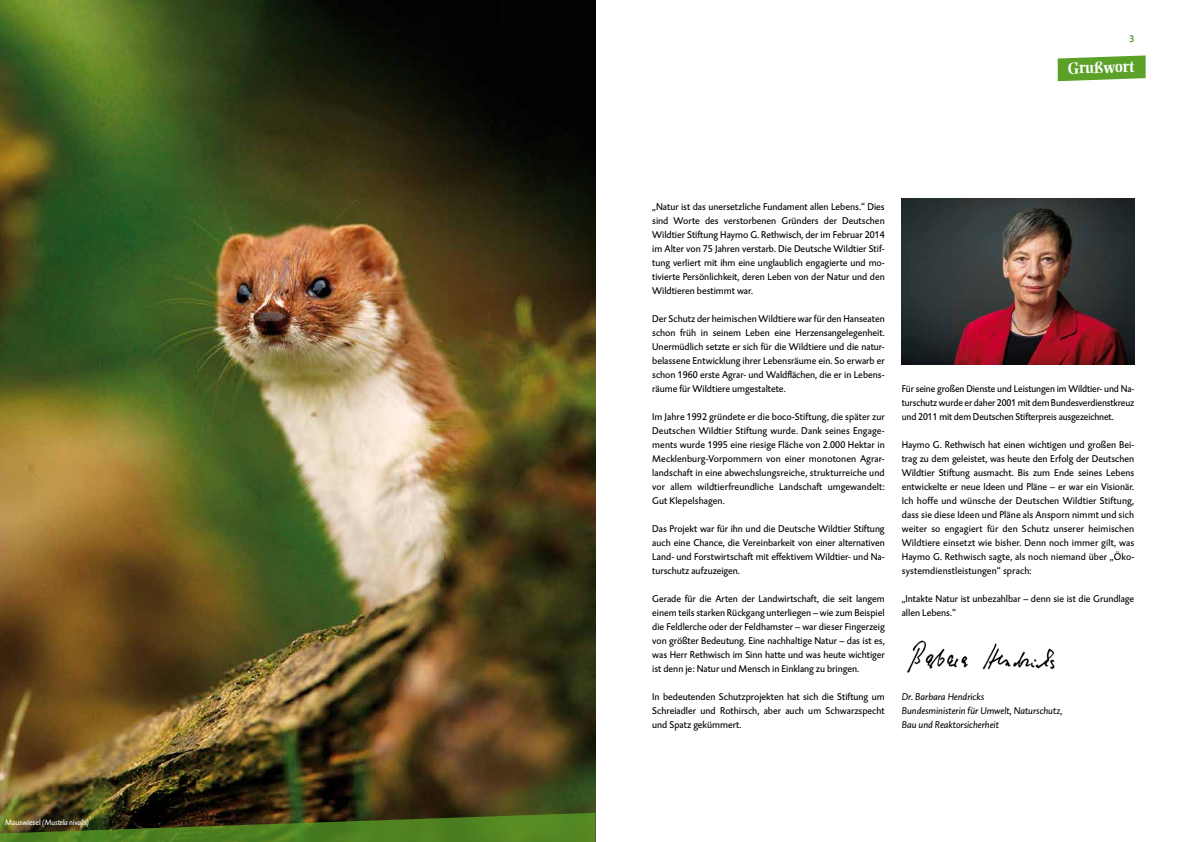
<style>
.page{position:relative;width:1191px;height:842px;background:#fff}
.page>*{position:absolute;margin:0;border:0;box-sizing:border-box;transform-origin:0 0}
.t1{font:700 16px "Ellington";color:#fff}
.t2{font:10px/14px "DTL Caspari TOT";color:#000;text-align:justify}
.t3{font:italic 10px/14px "DTL Caspari TOT";color:#000}
.t4{font:500 10px "DTL Caspari TOT";color:#4a972b}
.t5{font:italic 8px "DTL Caspari TOT";letter-spacing:-.02em;color:#fff}
.s1{font-style:normal}
</style>
<div class="page">
<svg style="left:1057px;top:55px;width:88px;height:26px;background:#70ad44"></svg>
<img style="left:901px;top:198px;width:233px;height:166px">
<img style="left:0;top:0;width:595px;height:813px">
<svg style="left:0;top:813px;width:595px;height:29px;background:#46641b"></svg>
<img style="left:907px;top:640px;width:148px;height:33px">
<p class="t5" style="left:5px;top:817px;width:85px"><span class="s1">Mauswiesel</span> (Mustela nivalis)</p>
<p class="t4" style="left:1129px;top:32px;width:7px">3</p>
<h1 class="t1" style="left:1067px;top:59px;width:69px;rotate:-2deg">Grußwort</h1>
<p class="t2" style="left:652px;top:200px;width:234px">„Natur ist das unersetzliche Fundament allen Lebens.“ Dies sind Worte des verstorbenen Gründers der Deutschen Wildtier Stiftung Haymo G. Rethwisch, der im Februar 2014 im Alter von 75 Jahren verstarb. Die Deutsche Wildtier Stif&shy;tung verliert mit ihm eine unglaublich engagierte und mo&shy;tivierte Persönlichkeit, deren Leben von der Natur und den Wildtieren bestimmt war.</p>
<p class="t2" style="left:652px;top:312px;width:234px">Der Schutz der heimischen Wildtiere war für den Hanseaten schon früh in seinem Leben eine Herzensangelegenheit.<br>Unermüdlich setzte er sich für die Wildtiere und die natur&shy;belassene Entwicklung ihrer Lebensräume ein. So erwarb er schon 1960 erste Agrar- und Waldflächen, die er in Lebens&shy;räume für Wildtiere umgestaltete.</p>
<p class="t2" style="left:652px;top:410px;width:234px">Im Jahre 1992 gründete er die boco-Stiftung, die später zur Deutschen Wildtier Stiftung wurde. Dank seines Engage&shy;ments wurde 1995 eine riesige Fläche von 2.000 Hektar in Mecklenburg-Vorpommern von einer monotonen Agrar&shy;landschaft in eine abwechslungsreiche, strukturreiche und vor allem wildtierfreundliche Landschaft umgewandelt:<br>Gut Klepelshagen.</p>
<p class="t2" style="left:652px;top:522px;width:234px">Das Projekt war für ihn und die Deutsche Wildtier Stiftung auch eine Chance, die Vereinbarkeit von einer alternativen Land- und Forstwirtschaft mit effektivem Wildtier- und Na&shy;turschutz aufzuzeigen.</p>
<p class="t2" style="left:652px;top:592px;width:234px">Gerade für die Arten der Landwirtschaft, die seit langem einem teils starken Rückgang unterliegen – wie zum Beispiel die Feldlerche oder der Feldhamster – war dieser Fingerzeig von größter Bedeutung. Eine nachhaltige Natur – das ist es, was Herr Rethwisch im Sinn hatte und was heute wichtiger ist denn je: Natur und Mensch in Einklang zu bringen.</p>
<p class="t2" style="left:652px;top:690px;width:234px">In bedeutenden Schutzprojekten hat sich die Stiftung um Schreiadler und Rothirsch, aber auch um Schwarzspecht und Spatz gekümmert.</p>
<p class="t2" style="left:901px;top:382px;width:234px">Für seine großen Dienste und Leistungen im Wildtier- und Na&shy;turschutz wurde er daher 2001 mit dem Bundesverdienstkreuz und 2011 mit dem Deutschen Stifterpreis ausgezeichnet.</p>
<p class="t2" style="left:901px;top:438px;width:234px">Haymo G. Rethwisch hat einen wichtigen und großen Bei&shy;trag zu dem geleistet, was heute den Erfolg der Deutschen Wildtier Stiftung ausmacht. Bis zum Ende seines Lebens entwickelte er neue Ideen und Pläne – er war ein Visionär.<br>Ich hoffe und wünsche der Deutschen Wildtier Stiftung, dass sie diese Ideen und Pläne als Ansporn nimmt und sich weiter so engagiert für den Schutz unserer heimischen Wildtiere einsetzt wie bisher. Denn noch immer gilt, was Haymo G. Rethwisch sagte, als noch niemand über „Öko&shy;systemdienstleistungen“ sprach:</p>
<p class="t2" style="left:901px;top:592px;width:234px">„Intakte Natur ist unbezahlbar – denn sie ist die Grundlage allen Lebens.“</p>
<p class="t3" style="left:901px;top:690px;width:162px">Dr. Barbara Hendricks<br>Bundesministerin für Umwelt, Naturschutz,<br>Bau und Reaktorsicherheit</p>
</div>
